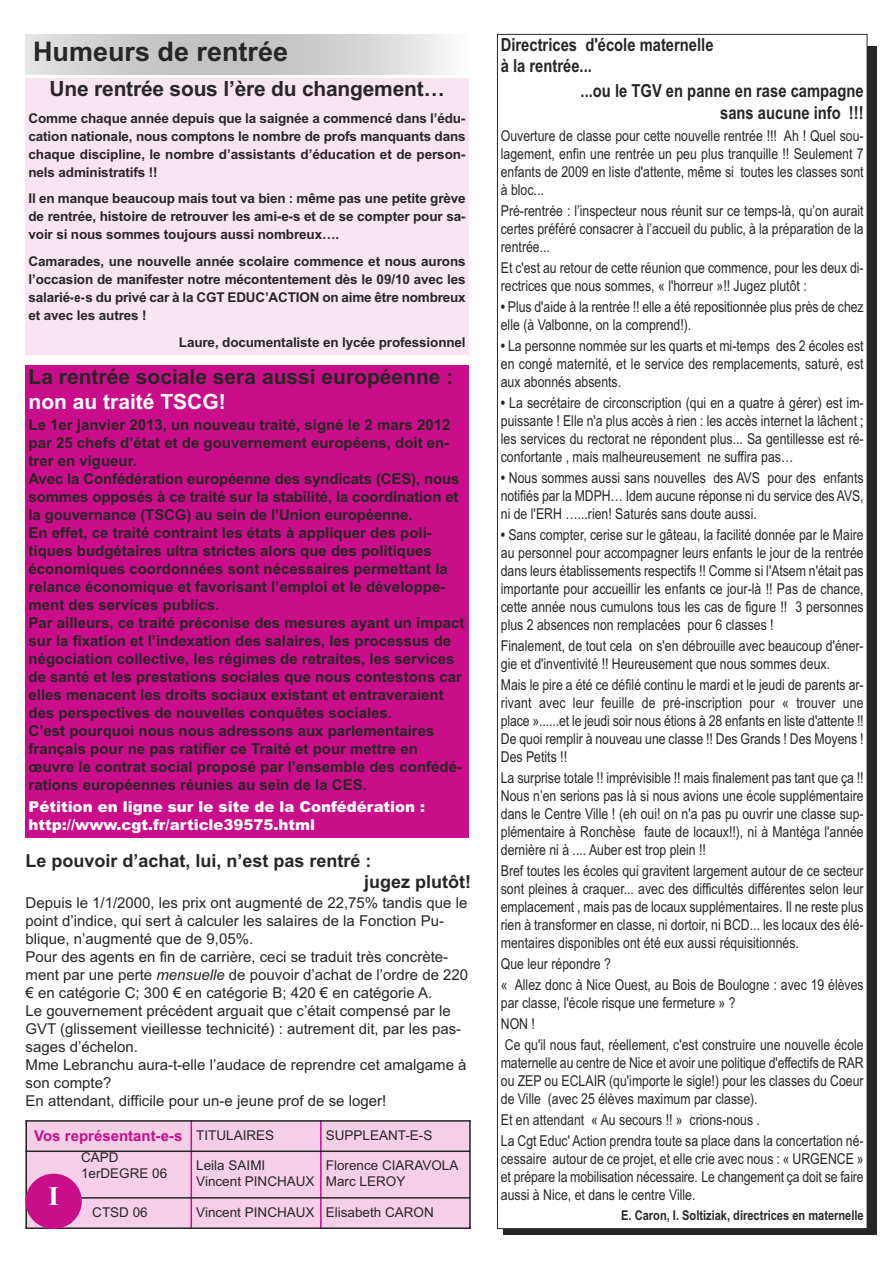
<style>
.page{position:relative;width:893px;height:1263px;background:#fff}
.page>*{position:absolute;margin:0;border:0;box-sizing:border-box;transform-origin:0 0}
.t1{font:700 27px "Arial";color:#272627}
.t2{font:700 27px "Times New Roman";color:#fff}
.t3{font:700 21px "Arial";color:#272627}
.t4{font:700 21px "Arial";color:#fff}
.t5{font:700 18px/21.6px "Arial Narrow";color:#272627}
.t6{font:700 18px/21.6px "Arial";color:#272627}
.t7{font:15px/18px "Arial Narrow";color:#272627;text-align:justify}
.t8{font:700 15px/18px "Arial";color:#272627}
.t9{font:15px/18px "Arial";color:#272627}
.t10{font:900 15px/18px "Arial";color:#fff}
.t11{font:700 15px "Arial";color:#ca0d89}
.t12{font:700 13.5px/18px "Arial";letter-spacing:-.01em;color:#272627;text-align:justify}
.t13{font:13.5px/16.2px "Arial";color:#272627}
.t14{font:700 13.5px "Arial Narrow";color:#272627}
.s1{font-weight:700}
.s2{font-family:"Arial Narrow"}
.s3{font-style:italic}
.s4{font-weight:400;font-size:13.5px;color:#272627}
</style>
<div class="page">
<div style="left:26px;top:78px;width:443px;height:277px;background:#f9e4f2"></div>
<div style="left:503px;top:46px;width:373px;height:1189px;background:#272627"></div>
<div style="left:497px;top:34px;width:370px;height:1194px;background:#fff"></div>
<div style="left:26px;top:366px;width:443px;height:472px;background:#ca0d89"></div>
<div style="left:26px;top:1120px;width:165px;height:31px;background:#f4cfe7"></div>
<div style="left:191px;top:1120px;width:130px;height:31px;background:#f4cfe7"></div>
<div style="left:321px;top:1120px;width:150px;height:31px;background:#f4cfe7"></div>
<div style="left:26px;top:1151px;width:165px;height:47px;background:#f4cfe7"></div>
<div style="left:191px;top:1151px;width:130px;height:47px;background:#f4cfe7"></div>
<div style="left:321px;top:1151px;width:150px;height:47px;background:#f4cfe7"></div>
<div style="left:26px;top:1198px;width:165px;height:31px;background:#f4cfe7"></div>
<div style="left:191px;top:1198px;width:130px;height:31px;background:#f4cfe7"></div>
<div style="left:321px;top:1198px;width:150px;height:31px;background:#f4cfe7"></div>
<hr style="left:26px;top:1120px;width:1px;height:109px;background:#272627">
<hr style="left:191px;top:1120px;width:1px;height:109px;background:#ca0d89">
<hr style="left:320px;top:1120px;width:2px;height:109px;background:#ca0d89">
<hr style="left:469px;top:1120px;width:2px;height:109px;background:#272627">
<hr style="left:26px;top:1120px;width:445px;height:2px;background:#272627">
<hr style="left:26px;top:1150px;width:445px;height:2px;background:#272627">
<hr style="left:26px;top:1197px;width:445px;height:1px;background:#272627">
<hr style="left:26px;top:1227px;width:445px;height:2px;background:#272627">
<div style="left:26px;top:1174px;width:56px;height:55px;background:#ca0d89;border-radius:50%"></div>
<h1 class="t1" style="left:33px;top:36px;width:257px">Humeurs de rentrée</h1>
<p class="t5" style="left:501px;top:34px;width:214px">Directrices d'école maternelle à la rentrée...</p>
<p class="t5" style="left:581px;top:80px;width:285px;text-align:right">...ou le TGV en panne en rase campagne sans aucune info !!!</p>
<p class="t7" style="left:501px;top:127px;width:364px">Ouverture de classe pour cette nouvelle rentrée !!! Ah ! Quel sou&shy;lagement, enfin une rentrée un peu plus tranquille !! Seulement 7 enfants de 2009 en liste d'attente, même si toutes les classes sont à bloc...</p>
<p class="t7" style="left:501px;top:202px;width:364px">Pré-rentrée : l’inspecteur nous réunit sur ce temps-là, qu’on aurait certes préféré consacrer à l’accueil du public, à la préparation de la rentrée...</p>
<p class="t7" style="left:501px;top:259px;width:364px">Et c'est au retour de cette réunion que commence, pour les deux di&shy;rectrices que nous sommes, « l'horreur »!! Jugez plutôt :</p>
<p class="t7" style="left:501px;top:298px;width:364px"><span class="s1">•</span> Plus d'aide à la rentrée !! elle a été repositionnée plus près de chez elle (à Valbonne, on la comprend!).</p>
<p class="t7" style="left:501px;top:337px;width:364px"><span class="s1">•</span> La personne nommée sur les quarts et mi-temps des 2 écoles est en congé maternité, et le service des remplacements, saturé, est aux abonnés absents.</p>
<p class="t7" style="left:501px;top:394px;width:364px"><span class="s1">•</span> La secrétaire de circonscription (qui en a quatre à gérer) est im&shy;puissante ! Elle n'a plus accès à rien : les accès internet la lâchent ; les services du rectorat ne répondent plus... Sa gentillesse est ré&shy;confortante , mais malheureusement ne suffira pas…</p>
<p class="t7" style="left:501px;top:469px;width:364px"><span class="s1">•</span> Nous sommes aussi sans nouvelles des AVS pour des enfants notifiés par la MDPH… Idem aucune réponse ni du service des AVS, ni de l'ERH …...rien! Saturés sans doute aussi.</p>
<p class="t7" style="left:501px;top:526px;width:364px"><span class="s1">•</span> Sans compter, cerise sur le gâteau, la facilité donnée par le Maire au personnel pour accompagner leurs enfants le jour de la rentrée dans leurs établissements respectifs !! Comme si l'Atsem n'était pas importante pour accueillir les enfants ce jour-là !! Pas de chance, cette année nous cumulons tous les cas de figure !! 3 personnes plus 2 absences non remplacées pour 6 classes !</p>
<p class="t7" style="left:501px;top:637px;width:364px">Finalement, de tout cela on s'en débrouille avec beaucoup d'éner&shy;gie et d'inventivité !! Heureusement que nous sommes deux.</p>
<p class="t7" style="left:501px;top:676px;width:364px">Mais le pire a été ce défilé continu le mardi et le jeudi de parents ar&shy;rivant avec leur feuille de pré-inscription pour « trouver une place »......et le jeudi soir nous étions à 28 enfants en liste d'attente !!<br>De quoi remplir à nouveau une classe !! Des Grands ! Des Moyens !<br>Des Petits !!</p>
<p class="t7" style="left:501px;top:769px;width:364px">La surprise totale !! imprévisible !! mais finalement pas tant que ça !!<br>Nous n’en serions pas là si nous avions une école supplémentaire dans le Centre Ville ! (eh oui! on n'a pas pu ouvrir une classe sup&shy;plémentaire à Ronchèse faute de locaux!!), ni à Mantéga l'année dernière ni à .... Auber est trop plein !!</p>
<p class="t7" style="left:501px;top:862px;width:364px">Bref toutes les écoles qui gravitent largement autour de ce secteur sont pleines à craquer... avec des difficultés différentes selon leur emplacement , mais pas de locaux supplémentaires. Il ne reste plus rien à transformer en classe, ni dortoir, ni BCD... les locaux des élé&shy;mentaires disponibles ont été eux aussi réquisitionnés.</p>
<p class="t7" style="left:501px;top:953px;width:364px;line-height:21px">Que leur répondre ?<br>« Allez donc à Nice Ouest, au Bois de Boulogne : avec 19 élèves</p>
<p class="t7" style="left:501px;top:992px;width:364px;line-height:21px;text-align:left">par classe, l'école risque une fermeture » ?<br>NON !<br>Ce qu'il nous faut, réellement, c'est construire une nouvelle école</p>
<p class="t7" style="left:501px;top:1054px;width:364px">maternelle au centre de Nice et avoir une politique d'effectifs de RAR ou ZEP ou ECLAIR (qu'importe le sigle!) pour les classes du Coeur de Ville (avec 25 élèves maximum par classe).</p>
<p class="t7" style="left:501px;top:1109px;width:364px;line-height:21px">Et en attendant « Au secours !! » crions-nous .<br>La Cgt Educ' Action prendra toute sa place dans la concertation né-</p>
<p class="t7" style="left:501px;top:1149px;width:364px">cessaire autour de ce projet, et elle crie avec nous : « URGENCE » et prépare la mobilisation nécessaire. Le changement ça doit se faire aussi à Nice, et dans le centre Ville.</p>
<p class="t14" style="left:621px;top:1207px;width:244px">E. Caron, I. Soltiziak, directrices en maternelle</p>
<h2 class="t3" style="left:50px;top:77px;width:397px">Une rentrée sous l’ère du changement…</h2>
<p class="t12" style="left:29px;top:109px;width:439px">Comme chaque année depuis que la saignée a commencé dans l’édu&shy;cation nationale, nous comptons le nombre de profs manquants dans chaque discipline, le nombre d’assistants d’éducation et de person&shy;nels administratifs !!</p>
<p class="t12" style="left:29px;top:190px;width:439px">Il en manque beaucoup mais tout va bien : même pas une petite grève de rentrée, histoire de retrouver les ami-e-s et de se compter pour sa&shy;voir si nous sommes toujours aussi nombreux….</p>
<p class="t12" style="left:29px;top:252px;width:439px">Camarades, une nouvelle année scolaire commence et nous aurons l’occasion de manifester notre mécontentement dès le 09/10 avec les salarié<span class="s2">-e-</span>s du privé car à la CGT EDUC’ACTION on aime être nombreux et avec les autres !</p>
<p class="t12" style="left:179px;top:333px;width:288px">Laure, documentaliste en lycée professionnel</p>
<h2 class="t3" style="left:29px;top:364px;width:426px">La rentrée sociale sera aussi européenne :</h2>
<h2 class="t4" style="left:29px;top:390px;width:199px">non au traité TSCG!</h2>
<p class="t8" style="left:29px;top:416px;width:438px">Le 1er janvier 2013, un nouveau traité, signé le 2 mars 2012 par 25 chefs d’état et de gouvernement européens, doit en&shy;trer en vigueur.<br>Avec la Confédération européenne des syndicats (CES), nous sommes opposés à ce traité sur la stabilité, la coordination et la gouvernance (TSCG) au sein de l’Union européenne.<br>En effet, ce traité contraint les états à appliquer des poli&shy;tiques budgétaires ultra strictes alors que des politiques économiques coordonnées sont nécessaires permettant la relance économique et favorisant l’emploi et le développe&shy;ment des services publics.<br>Par ailleurs, ce traité préconise des mesures ayant un impact sur la fixation et l’indexation des salaires, les processus de négociation collective, les régimes de retraites, les services de santé et les prestations sociales que nous contestons car elles menacent les droits sociaux existant et entraveraient des perspectives de nouvelles conquêtes sociales.<br>C’est pourquoi nous nous adressons aux parlementaires français pour ne pas ratifier ce Traité et pour mettre en œuvre le contrat social proposé par l’ensemble des confédé&shy;rations européennes réunies au sein de la CES.</p>
<p class="t10" style="left:29px;top:798px;width:398px">Pétition en ligne sur le site de la Confédération : http://www.cgt.fr/article39575.html</p>
<p class="t6" style="left:364px;top:849px;width:108px;text-indent:-338px">Le pouvoir d’achat, lui, n’est pas rentré :<br>jugez plutôt!</p>
<p class="t9" style="left:26px;top:893px;width:444px">Depuis le 1/1/2000, les prix ont augmenté de 22,75% tandis que le point d’indice, qui sert à calculer les salaires de la Fonction Pu&shy;blique, n’augmenté que de 9,05%.<br>Pour des agents en fin de carrière, ceci se traduit très concrète&shy;ment par une perte <span class="s3">mensuelle</span> de pouvoir d’achat de l’ordre de 220 € en catégorie C; 300 € en catégorie B; 420 € en catégorie A.<br>Le gouvernement précédent arguait que c’était compensé par le GVT (glissement vieillesse technicité) : autrement dit, par les pas&shy;sages d’échelon.<br>Mme Lebranchu aura-t-elle l’audace de reprendre cet amalgame à son compte?<br>En attendant, difficile pour un-e jeune prof de se loger!</p>
<p class="t11" style="left:34px;top:1127px;width:242px">Vos représentant-e-s <span class="s4">TITULAIRES</span></p>
<p class="t13" style="left:326px;top:1127px;width:108px">SUPPLEANT-E-S</p>
<p class="t13" style="left:81px;top:1149px;width:88px">CAPD<br>1erDEGRE 06</p>
<p class="t13" style="left:196px;top:1157px;width:120px">Leila SAIMI<br>Vincent PINCHAUX</p>
<p class="t13" style="left:326px;top:1157px;width:134px">Florence CIARAVOLA<br>Marc LEROY</p>
<p class="t13" style="left:92px;top:1204px;width:57px">CTSD 06</p>
<p class="t13" style="left:196px;top:1204px;width:239px">Vincent PINCHAUX Elisabeth CARON</p>
<h1 class="t2" style="left:48px;top:1180px;width:12px">I</h1>
</div>
